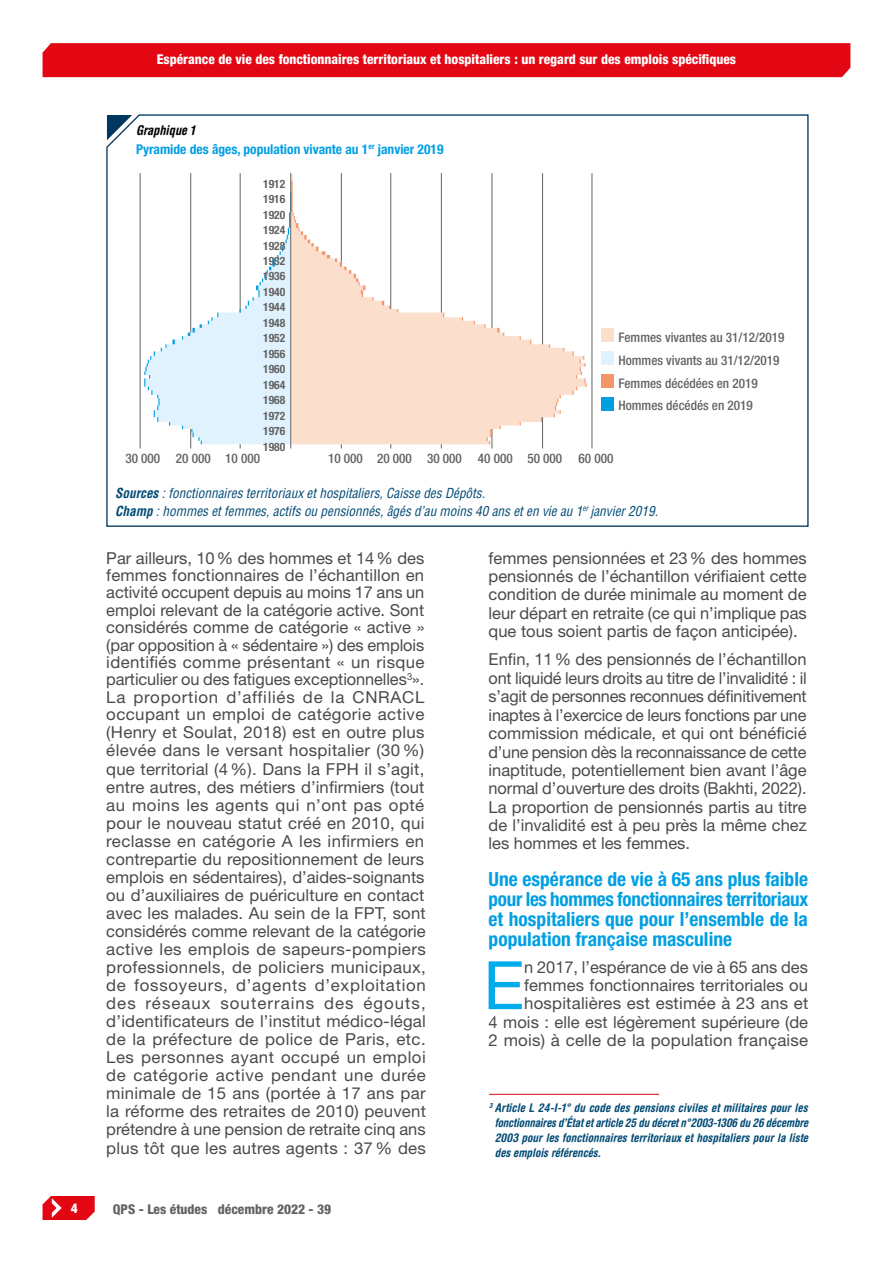
<style>
.page{position:relative;width:893px;height:1263px;background:#fff}
.page>*{position:absolute;margin:0;border:0;box-sizing:border-box;transform-origin:0 0}
.Texte_paragraphe__le{font:66.9px "Helvetica Neue LT Pro";color:#00ace9}
._2_Titre_paragraphe{font:700 condensed 19.5px/20px "Helvetica Neue LT Std";color:#009fe3;text-align:justify}
.Texte_paragraphe{font:16.5px/17.9px "Helvetica Neue LT Pro";color:#4a4a49;text-align:justify}
.Texte_paragraphe__le-2{font:16.5px/18.3px "Helvetica Neue LT Pro";letter-spacing:.005em;color:#4a4a49;text-align:right}
.Note_Graph_Tablx{font:italic condensed 13.5px "Helvetica LT Std";color:#024b75}
.t1{font:800 condensed 13.5px "Helvetica Neue LT Pro";color:#fff}
.Encadré__ital{font:700 condensed 13.5px "Helvetica Neue LT Std";color:#009fe3}
.t2{font:800 condensed 13.5px "Helvetica Neue LT Pro";color:#646363}
.Encadré__ital-2{font:italic 700 condensed 13.5px "Helvetica Rounded LT Std";color:#000}
.t3{font:500 condensed 13.2px/22.8px "Helvetica Neue LT Pro";color:#646362}
.Texte_bas_de_page{font:italic 700 condensed 12px/15px "Helvetica Rounded LT Std";letter-spacing:.005em;color:#024b75;text-align:justify}
.t4{font:700 condensed 11.55px "Helvetica Neue LT Std";color:#646362}
.s1{font-weight:700}
</style>
<div class="page">
<div style="left:43px;top:43px;width:807px;height:34px;background:#e30613"></div>
<svg style="left:43px;top:1196px;width:52px;height:24px"></svg>
<svg style="left:106px;top:114px;width:703px;height:413px"></svg>
<svg style="left:107px;top:115px;width:25px;height:25px"></svg>
<hr style="left:140px;top:173px;width:1px;height:275px;background:#646363">
<hr style="left:190px;top:173px;width:1px;height:275px;background:#646363">
<hr style="left:240px;top:173px;width:1px;height:275px;background:#646363">
<hr style="left:341px;top:173px;width:1px;height:275px;background:#646363">
<hr style="left:390px;top:173px;width:1px;height:275px;background:#646363">
<hr style="left:441px;top:173px;width:1px;height:275px;background:#646363">
<hr style="left:492px;top:173px;width:1px;height:275px;background:#646363">
<hr style="left:542px;top:173px;width:1px;height:275px;background:#646363">
<hr style="left:592px;top:173px;width:1px;height:275px;background:#646363">
<svg style="left:291px;top:174px;width:294px;height:270px"></svg>
<svg style="left:487px;top:429px;width:4px;height:15px"></svg>
<svg style="left:554px;top:395px;width:7px;height:22px"></svg>
<svg style="left:573px;top:351px;width:14px;height:44px"></svg>
<svg style="left:497px;top:328px;width:7px;height:8px"></svg>
<svg style="left:382px;top:301px;width:8px;height:8px"></svg>
<svg style="left:144px;top:177px;width:221px;height:267px"></svg>
<hr style="left:290px;top:173px;width:1px;height:275px;background:#646363">
<div style="left:601px;top:397px;width:13px;height:14px;background:#009fe3"></div>
<div style="left:601px;top:374px;width:13px;height:14px;background:#f39769"></div>
<div style="left:601px;top:351px;width:13px;height:14px;background:#dff2fd"></div>
<div style="left:601px;top:328px;width:13px;height:14px;background:#fcdecc"></div>
<hr style="left:489px;top:1094px;width:170px;height:1px;background:#e30613">
<p class="t1" style="left:157px;top:51px;width:581px">Espérance de vie des fonctionnaires territoriaux et hospitaliers : un regard sur des emplois spécifiques</p>
<p class="Encadré__ital-2" style="left:136px;top:122px;width:60px">Graphique 1</p>
<p class="Encadré__ital" style="left:136px;top:141px;width:309px">Pyramide des âges, population vivante au 1<sup>er</sup> janvier 2019</p>
<p class="t4" style="left:263px;top:176px;width:24px">1912</p>
<p class="t4" style="left:263px;top:192px;width:24px">1916</p>
<p class="t4" style="left:263px;top:207px;width:24px">1920</p>
<p class="t4" style="left:263px;top:223px;width:24px">1924</p>
<p class="t4" style="left:263px;top:238px;width:24px">1928</p>
<p class="t4" style="left:263px;top:254px;width:24px">1932</p>
<p class="t4" style="left:263px;top:269px;width:24px">1936</p>
<p class="t4" style="left:263px;top:285px;width:24px">1940</p>
<p class="t4" style="left:263px;top:300px;width:24px">1944</p>
<p class="t4" style="left:263px;top:316px;width:24px">1948</p>
<p class="t4" style="left:263px;top:331px;width:24px">1952</p>
<p class="t4" style="left:263px;top:347px;width:24px">1956</p>
<p class="t4" style="left:263px;top:362px;width:24px">1960</p>
<p class="t4" style="left:263px;top:378px;width:24px">1964</p>
<p class="t4" style="left:263px;top:393px;width:24px">1968</p>
<p class="t4" style="left:263px;top:409px;width:24px">1972</p>
<p class="t4" style="left:263px;top:424px;width:24px">1976</p>
<p class="t4" style="left:263px;top:440px;width:24px">1980</p>
<p class="t3" style="left:618px;top:326px;width:168px">Femmes vivantes au 31/12/2019<br>Hommes vivants au 31/12/2019<br>Femmes décédées en 2019<br>Hommes décédés en 2019</p>
<p class="t3" style="left:125px;top:447px;width:36px">30 000</p>
<p class="t3" style="left:328px;top:447px;width:36px">10 000</p>
<p class="t3" style="left:427px;top:447px;width:188px">30 000 40 000 50 000 60 000</p>
<p class="t3" style="left:176px;top:447px;width:86px">20 000 10 000</p>
<p class="t3" style="left:377px;top:447px;width:36px">20 000</p>
<p class="Note_Graph_Tablx" style="left:115px;top:485px;width:371px"><span class="s1">Sources</span> : fonctionnaires territoriaux et hospitaliers, Caisse des Dépôts.</p>
<p class="Note_Graph_Tablx" style="left:115px;top:502px;width:544px"><span class="s1">Champ</span> : hommes et femmes, actifs ou pensionnés, âgés d’au moins 40 ans et en vie au 1<sup>er</sup> janvier 2019.</p>
<p class="Texte_paragraphe" style="left:106px;top:548px;width:321px">Par ailleurs, 10% des hommes et 14% des femmes fonctionnaires de l’échantillon en activité occupent depuis au moins 17 ans un emploi relevant de la catégorie active. Sont considérés comme de catégorie « active » (par opposition à « sédentaire ») des emplois identifiés comme présentant « un risque particulier ou des fatigues exceptionnelles<sup>3</sup>».<br>La proportion d’affiliés de la CNRACL occupant un emploi de catégorie active (Henry et Soulat, 2018) est en outre plus élevée dans le versant hospitalier (30%) que territorial (4%). Dans la FPH il s’agit, entre autres, des métiers d’infirmiers (tout au moins les agents qui n’ont pas opté pour le nouveau statut créé en 2010, qui reclasse en catégorie A les infirmiers en contrepartie du repositionnement de leurs emplois en sédentaires), d’aides-soignants ou d’auxiliaires de puériculture en contact avec les malades. Au sein de la FPT, sont considérés comme relevant de la catégorie active les emplois de sapeurs-pompiers professionnels, de policiers municipaux, de fossoyeurs, d’agents d’exploitation des réseaux souterrains des égouts, d’identificateurs de l’institut médico-légal de la préfecture de police de Paris, etc.<br>Les personnes ayant occupé un emploi de catégorie active pendant une durée minimale de 15 ans (portée à 17 ans par la réforme des retraites de 2010) peuvent prétendre à une pension de retraite cinq ans plus tôt que les autres agents : 37% des</p>
<p class="Texte_paragraphe" style="left:489px;top:548px;width:320px;line-height:18.5px">femmes pensionnées et 23% des hommes pensionnés de l’échantillon vérifiaient cette condition de durée minimale au moment de leur départ en retraite (ce qui n’implique pas que tous soient partis de façon anticipée).</p>
<p class="Texte_paragraphe" style="left:489px;top:650px;width:320px;line-height:18.5px">Enfin, 11% des pensionnés de l’échantillon ont liquidé leurs droits au titre de l’invalidité : il s’agit de personnes reconnues définitivement inaptes à l’exercice de leurs fonctions par une commission médicale, et qui ont bénéficié d’une pension dès la reconnaissance de cette inaptitude, potentiellement bien avant l’âge normal d’ouverture des droits (Bakhti, 2022).<br>La proportion de pensionnés partis au titre de l’invalidité est à peu près la même chez les hommes et les femmes.</p>
<p class="_2_Titre_paragraphe" style="left:489px;top:869px;width:321px">Une espérance de vie à 65 ans plus faible pour les hommes fonctionnaires territoriaux et hospitaliers que pour l’ensemble de la population française masculine</p>
<p class="Texte_paragraphe__le" style="left:483px;top:944px;width:42px">E</p>
<p class="Texte_paragraphe__le-2" style="left:489px;top:958px;width:321px">n 2017, l’espérance de vie à 65 ans des femmes fonctionnaires territoriales ou hospitalières est estimée à 23 ans et<br>4 mois : elle est légèrement supérieure (de 2 mois) à celle de la population française</p>
<p class="Texte_bas_de_page" style="left:495px;top:1100px;width:315px;text-indent:-6px"><sup>3</sup> Article L 24-I-1° du code des pensions civiles et militaires pour les fonctionnaires d’État et article 25 du décret n°2003-1306 du 26 décembre 2003 pour les fonctionnaires territoriaux et hospitaliers pour la liste des emplois référencés.</p>
<p class="t1" style="left:71px;top:1200px;width:9px">4</p>
<p class="t2" style="left:113px;top:1200px;width:220px">QPS - Les études décembre 2022 - 39</p>
</div>
